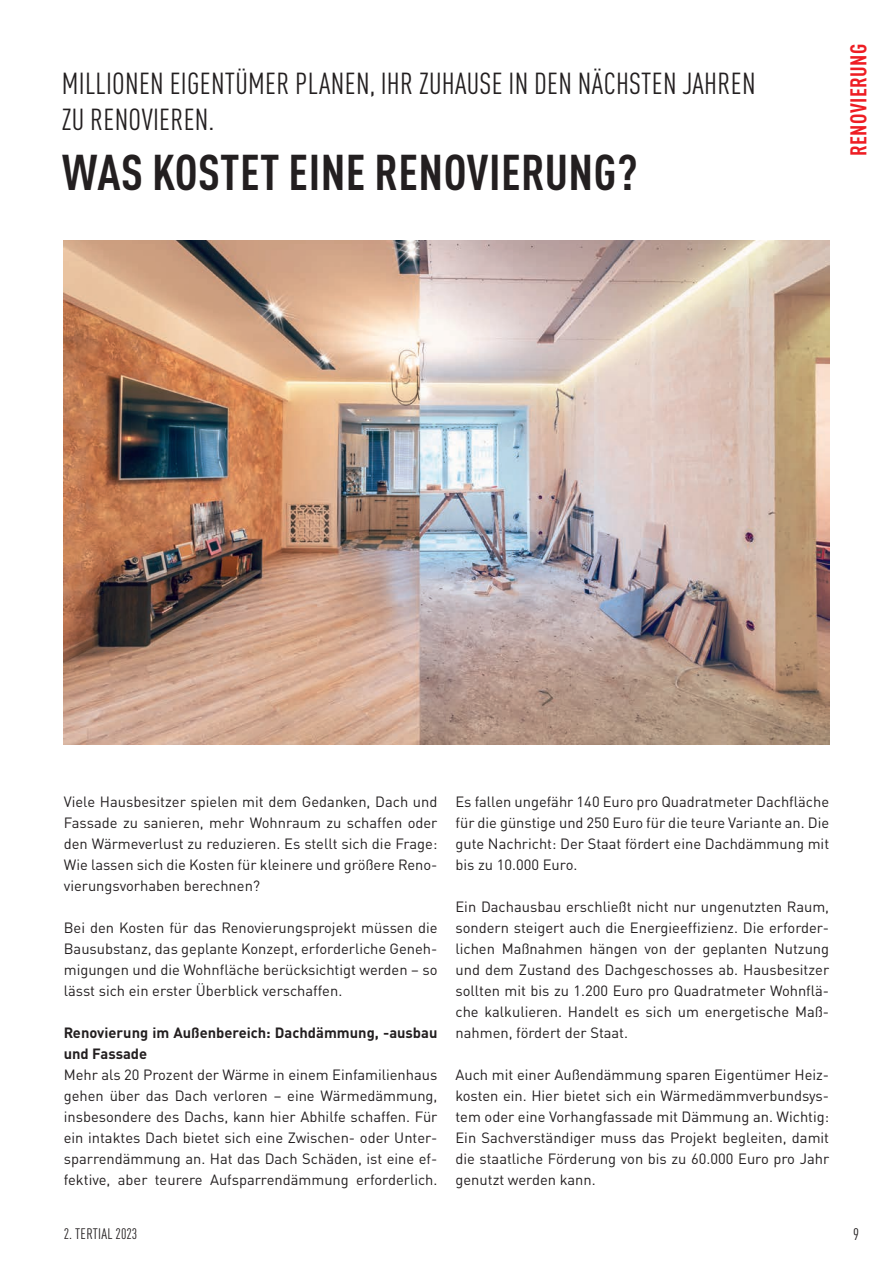
<style>
.page{position:relative;width:893px;height:1263px;background:#fff}
.page>*{position:absolute;margin:0;border:0;box-sizing:border-box;transform-origin:0 0}
.Introtext{font:700 condensed 49.5px "DIN Pro";letter-spacing:.01em;color:#231f20}
.Introtext-2{font:condensed 30px/36px "DIN Pro";letter-spacing:.01em;color:#231f20}
.Überschriften{font:700 condensed 22.5px "DIN Pro";letter-spacing:.02em;color:#ee1d23}
.t1{font:condensed 16.5px "DIN Pro";color:#231f20}
.t2{font:condensed 15px "DIN Pro";letter-spacing:.02em;color:#231f20}
.t3{font:14.7px/21px "DIN Pro";color:#231f20;text-align:justify}
.t4{font:700 14.7px/21px "DIN Pro";color:#231f20}
</style>
<div class="page">
<img style="left:64px;top:240px;width:765px;height:504px">
<p class="Introtext-2" style="left:62px;top:63px;width:695px">MILLIONEN EIGENTÜMER PLANEN, IHR ZUHAUSE IN DEN NÄCHSTEN JAHREN<br>ZU RENOVIEREN.</p>
<p class="Introtext" style="left:62px;top:135px;width:577px">WAS KOSTET EINE RENOVIERUNG?</p>
<p class="Überschriften" style="left:841px;top:156px;width:114px;rotate:-90deg">RENOVIERUNG</p>
<p class="t3" style="left:64px;top:790px;width:375px">Viele Hausbesitzer spielen mit dem Gedanken, Dach und Fassade zu sanieren, mehr Wohnraum zu schaffen oder den Wärmeverlust zu reduzieren. Es stellt sich die Frage:<br>Wie lassen sich die Kosten für kleinere und größere Reno&shy;vierungsvorhaben berechnen?</p>
<p class="t3" style="left:64px;top:916px;width:375px">Bei den Kosten für das Renovierungsprojekt müssen die Bausubstanz, das geplante Konzept, erforderliche Geneh&shy;migungen und die Wohnfläche berücksichtigt werden – so lässt sich ein erster Überblick verschaffen.</p>
<p class="t4" style="left:64px;top:1021px;width:375px">Renovierung im Außenbereich: Dachdämmung, -ausbau und Fassade</p>
<p class="t3" style="left:64px;top:1063px;width:375px">Mehr als 20 Prozent der Wärme in einem Einfamilienhaus gehen über das Dach verloren – eine Wärmedämmung, insbesondere des Dachs, kann hier Abhilfe schaffen. Für ein intaktes Dach bietet sich eine Zwischen- oder Unter&shy;sparrendämmung an. Hat das Dach Schäden, ist eine ef&shy;fektive, aber teurere Aufsparrendämmung erforderlich.</p>
<p class="t3" style="left:455px;top:790px;width:375px">Es fallen ungefähr 140 Euro pro Quadratmeter Dachfläche für die günstige und 250 Euro für die teure Variante an. Die gute Nachricht: Der Staat fördert eine Dachdämmung mit bis zu 10.000 Euro.</p>
<p class="t3" style="left:455px;top:895px;width:375px">Ein Dachausbau erschließt nicht nur ungenutzten Raum, sondern steigert auch die Energieeffizienz. Die erforder&shy;lichen Maßnahmen hängen von der geplanten Nutzung und dem Zustand des Dachgeschosses ab. Hausbesitzer sollten mit bis zu 1.200 Euro pro Quadratmeter Wohnflä&shy;che kalkulieren. Handelt es sich um energetische Maß&shy;nahmen, fördert der Staat.</p>
<p class="t3" style="left:455px;top:1063px;width:375px">Auch mit einer Außendämmung sparen Eigentümer Heiz&shy;kosten ein. Hier bietet sich ein Wärmedämmverbundsys&shy;tem oder eine Vorhangfassade mit Dämmung an. Wichtig:<br>Ein Sachverständiger muss das Projekt begleiten, damit die staatliche Förderung von bis zu 60.000 Euro pro Jahr genutzt werden kann.</p>
<p class="t2" style="left:64px;top:1222px;width:75px">2. TERTIAL 2023</p>
<p class="t1" style="left:853px;top:1222px;width:7px">9</p>
</div>
